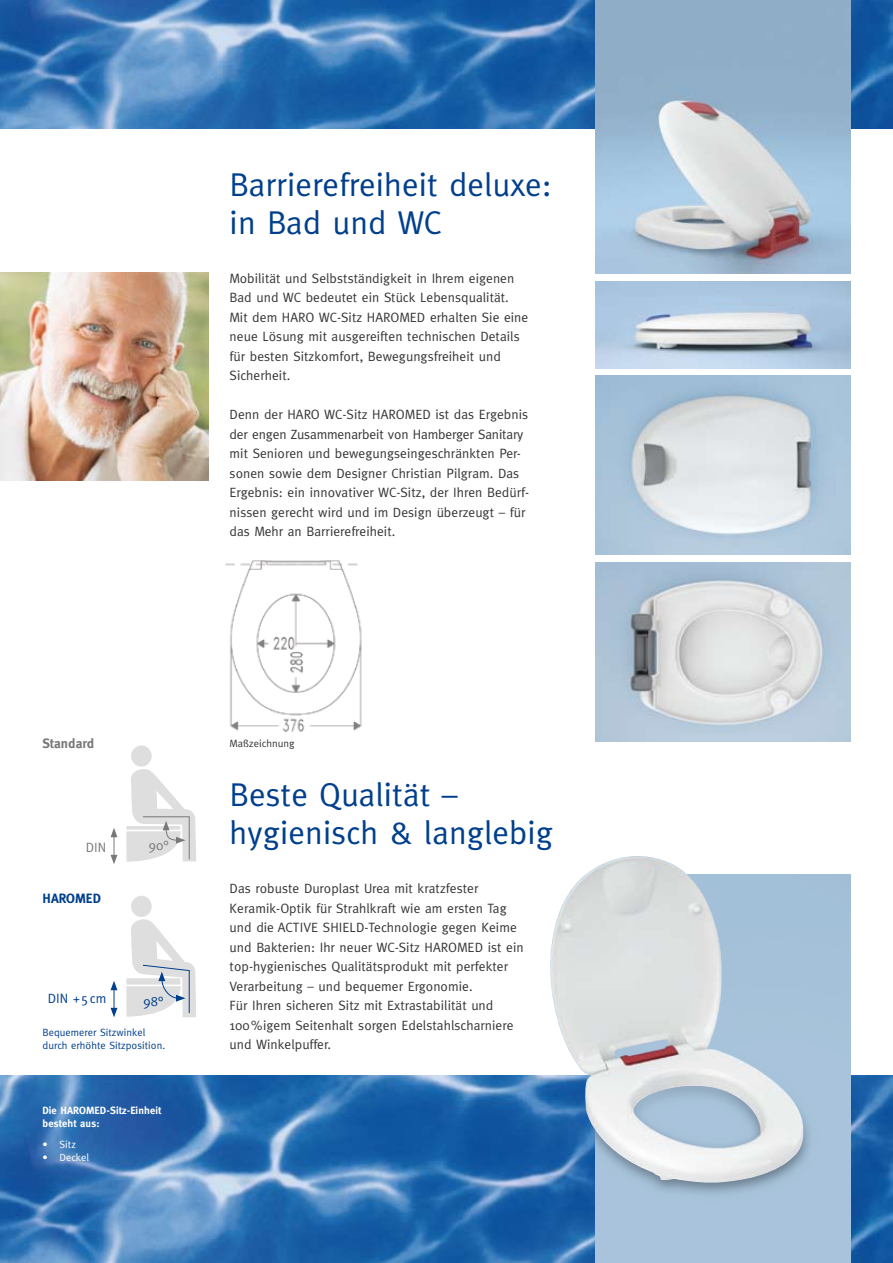
<style>
.page{position:relative;width:893px;height:1263px;background:#fff}
.page>*{position:absolute;margin:0;border:0;box-sizing:border-box;transform-origin:0 0}
.t1{font:33px/37.5px "Meta";letter-spacing:.005em;color:#003f8d}
.t2{font:13.5px/19.5px "Meta";letter-spacing:.005em;color:#353535}
.t3{font:13.5px "Meta";letter-spacing:.005em;color:#003f8d}
.t4{font:700 13.5px "Meta";letter-spacing:.005em;color:#787878}
.t5{font:700 13.5px "Meta";letter-spacing:.005em;color:#003f8d}
.t6{font:13.5px "Meta";color:#787878}
.t7{font:10.5px/13.5px "Meta";letter-spacing:.005em;color:#003f8d}
.t8{font:700 10.5px/13.5px "Meta";letter-spacing:.01em;color:#fff}
.t9{font:10.5px "Meta";letter-spacing:.01em;color:#353535}
.t10{font:10.5px "Meta";letter-spacing:.005em;color:#fff}
</style>
<div class="page">
<hr style="left:126px;top:826px;width:54px;height:4px;background:#ececec">
<div style="left:126px;top:978px;width:54px;height:6px;background:#e9e9e9"></div>
<img style="left:595px;top:562px;width:255px;height:179px">
<img style="left:0;top:0;width:893px;height:129px">
<img style="left:0;top:1076px;width:893px;height:187px">
<img style="left:595px;top:281px;width:255px;height:88px">
<img style="left:595px;top:376px;width:255px;height:178px">
<img style="left:225px;top:560px;width:137px;height:172px">
<img style="left:0;top:272px;width:208px;height:208px">
<img style="left:595px;top:0;width:255px;height:274px">
<div style="left:595px;top:874px;width:255px;height:389px;background:#a8c3db"></div>
<img style="left:549px;top:856px;width:256px;height:329px">
<svg style="left:111px;top:981px;width:6px;height:36px"></svg>
<svg style="left:111px;top:828px;width:6px;height:36px"></svg>
<svg style="left:127px;top:896px;width:69px;height:121px"></svg>
<svg style="left:127px;top:745px;width:69px;height:117px"></svg>
<h1 class="t1" style="left:230px;top:166px;width:323px">Barrierefreiheit deluxe: in Bad und WC</h1>
<p class="t2" style="left:230px;top:268px;width:300px">Mobilität und Selbstständigkeit in Ihrem eigenen Bad und WC bedeutet ein Stück Lebensqualität.<br>Mit dem HARO WC-Sitz HAROMED erhalten Sie eine neue Lösung mit ausgereiften technischen Details für besten Sitzkomfort, Bewegungsfreiheit und Sicherheit.</p>
<p class="t2" style="left:230px;top:405px;width:301px">Denn der HARO WC-Sitz HAROMED ist das Ergebnis der engen Zusammenarbeit von Hamberger Sanitary mit Senioren und bewegungseingeschränkten Per&shy;sonen sowie dem Designer Christian Pilgram. Das Ergebnis: ein innovativer WC-Sitz, der Ihren Bedürf&shy;nissen gerecht wird und im Design überzeugt – für das Mehr an Barrierefreiheit.</p>
<p class="t4" style="left:43px;top:735px;width:53px">Standard</p>
<p class="t9" style="left:230px;top:737px;width:67px">Maßzeichnung</p>
<p class="t6" style="left:86px;top:839px;width:22px">DIN</p>
<p class="t5" style="left:43px;top:890px;width:60px">HAROMED</p>
<p class="t3" style="left:48px;top:990px;width:60px">DIN +5cm</p>
<p class="t6" style="left:149px;top:838px;width:21px">90°</p>
<p class="t3" style="left:143px;top:994px;width:21px">98°</p>
<p class="t7" style="left:43px;top:1025px;width:124px">Bequemerer Sitzwinkel durch erhöhte Sitzposition.</p>
<p class="t8" style="left:43px;top:1103px;width:120px">Die HAROMED-Sitz-Einheit besteht aus:</p>
<p class="t10" style="left:43px;top:1138px;width:35px">• Sitz</p>
<p class="t10" style="left:43px;top:1151px;width:48px">• Deckel</p>
<h1 class="t1" style="left:230px;top:775px;width:325px">Beste Qualität – hygienisch &amp; langlebig</h1>
<p class="t2" style="left:230px;top:878px;width:296px">Das robuste Duroplast Urea mit kratzfester Keramik-Optik für Strahlkraft wie am ersten Tag und die ACTIVE SHIELD-Technologie gegen Keime und Bakterien: Ihr neuer WC-Sitz HAROMED ist ein top-hygienisches Qualitätsprodukt mit perfekter Verarbeitung – und bequemer Ergonomie.<br>Für Ihren sicheren Sitz mit Extrastabilität und 100%igem Seitenhalt sorgen Edelstahlscharniere und Winkelpuffer.</p>
</div>
